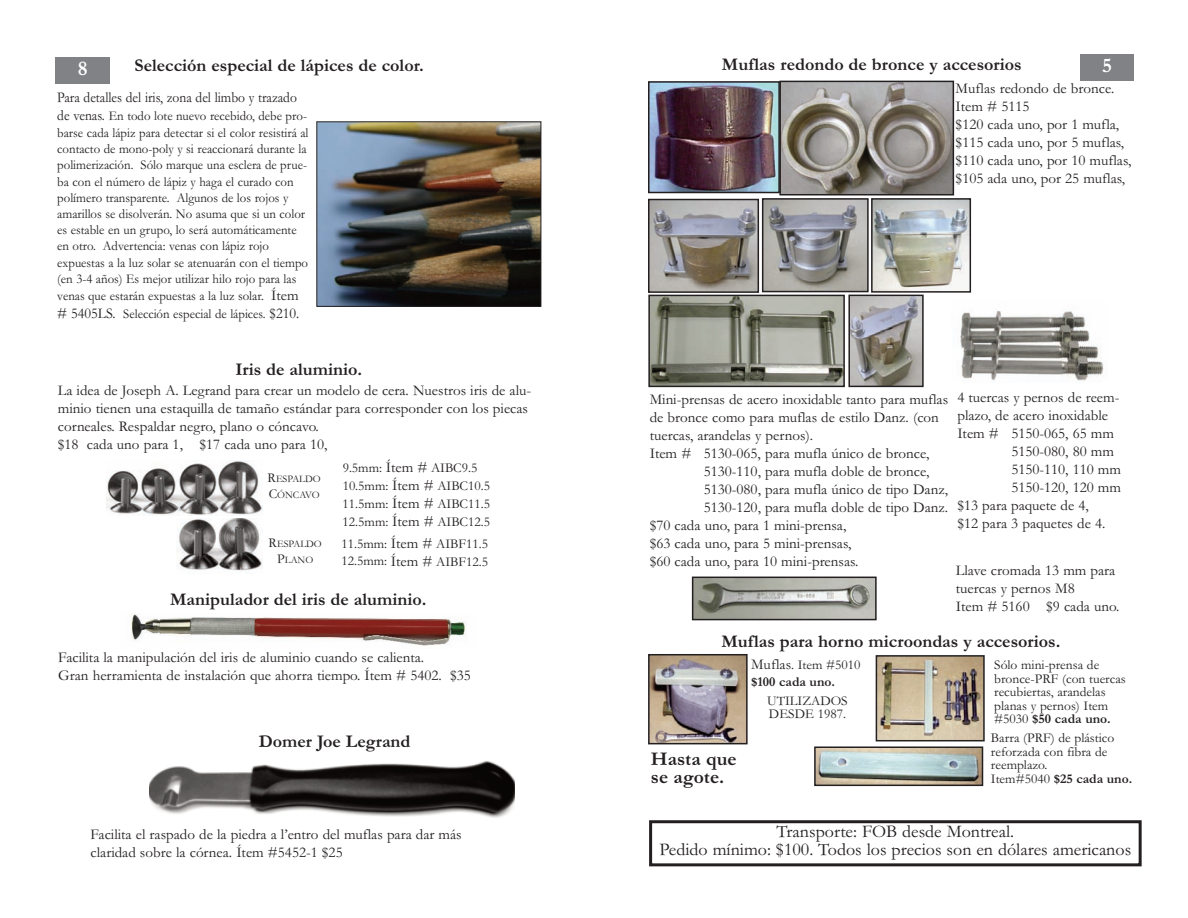
<style>
.page{position:relative;width:1188px;height:918px;background:#fff}
.page>*{position:absolute;margin:0;border:0;box-sizing:border-box;transform-origin:0 0}
.t1{font:700 21px "Garamond";color:#fff}
.t2{font:700 19.5px/18px "Garamond";color:#231f20}
.t3{font:700 18px "Garamond";color:#231f20}
.t4{font:18px/18px "Garamond";color:#231f20;text-align:center}
.t5{font:15px/18px "Garamond";color:#231f20}
.t6{font:15px "Garamond";color:#231f20;scale:.9 1}
.t7{font:13.5px/16.5px "Garamond";color:#231f20;scale:.95 1}
.t8{font:13.5px/13.5px "Garamond";color:#231f20}
.t9{font:700 13.5px/17px "Garamond";color:#231f20}
.t10{font:10.2px/16.2px "Garamond";color:#231f20}
.s1{font-size:15px}
.s2{font-size:13.5px}
.s3{font-weight:400;font-size:15px}
.s4{font-weight:400}
.s5{font-weight:700}
</style>
<div class="page">
<div style="left:56px;top:57px;width:54px;height:27px;background:#808285"></div>
<div style="left:1080px;top:54px;width:54px;height:27px;background:#808285"></div>
<div style="left:649px;top:820px;width:493px;height:46px;border:3px solid #231f20"></div>
<img style="left:765px;top:201px;width:101px;height:88px">
<div style="left:762px;top:198px;width:107px;height:94px;border:2px solid #231f20"></div>
<img style="left:651px;top:298px;width:191px;height:86px">
<div style="left:648px;top:295px;width:197px;height:92px;border:2px solid #231f20"></div>
<img style="left:651px;top:202px;width:105px;height:88px">
<div style="left:648px;top:199px;width:111px;height:94px;border:2px solid #231f20"></div>
<img style="left:851px;top:298px;width:70px;height:86px">
<div style="left:848px;top:295px;width:76px;height:92px;border:2px solid #231f20"></div>
<img style="left:874px;top:201px;width:94px;height:89px">
<div style="left:871px;top:198px;width:100px;height:95px;border:2px solid #231f20"></div>
<img style="left:782px;top:84px;width:169px;height:108px">
<div style="left:779px;top:81px;width:175px;height:114px;border:2px solid #231f20"></div>
<img style="left:651px;top:84px;width:126px;height:106px">
<div style="left:648px;top:81px;width:132px;height:112px;border:2px solid #231f20"></div>
<img style="left:695px;top:580px;width:179px;height:37px">
<div style="left:692px;top:577px;width:185px;height:43px;border:2px solid #231f20"></div>
<img style="left:960px;top:311px;width:144px;height:70px">
<img style="left:817px;top:749px;width:163px;height:34px">
<div style="left:814px;top:746px;width:169px;height:40px;border:2px solid #231f20"></div>
<img style="left:879px;top:658px;width:103px;height:80px">
<div style="left:876px;top:655px;width:109px;height:86px;border:2px solid #231f20"></div>
<img style="left:651px;top:657px;width:94px;height:84px">
<div style="left:648px;top:654px;width:100px;height:90px;border:2px solid #231f20"></div>
<img style="left:178px;top:519px;width:85px;height:52px">
<img style="left:106px;top:461px;width:156px;height:54px">
<img style="left:318px;top:123px;width:221px;height:182px">
<div style="left:316px;top:121px;width:225px;height:186px;border:1px solid #231f20"></div>
<img style="left:131px;top:613px;width:336px;height:33px">
<img style="left:150px;top:761px;width:364px;height:57px">
<p class="t3" style="left:722px;top:54px;width:301px">Muflas redondo de bronce y accesorios</p>
<h1 class="t1" style="left:78px;top:55px;width:11px">8</h1>
<h1 class="t1" style="left:1102px;top:53px;width:11px">5</h1>
<p class="t5" style="left:956px;top:78px;width:177px">Muflas redondo de bronce.<br>Item # 5115<br>$120 cada uno, por 1 mufla, $115 cada uno, por 5 muflas, $110 cada uno, por 10 muflas, $105 ada uno, por 25 muflas,</p>
<p class="t3" style="left:135px;top:54px;width:291px">Selección especial de lápices de color.</p>
<p class="t6" style="left:57px;top:88px;width:268px">Para detalles del iris, zona del limbo y trazado</p>
<p class="t7" style="left:57px;top:107px;width:266px"><span class="s1">de venas.</span> En todo lote nuevo recebido, debe pro&shy;barse cada lápiz para detectar si el color resistirá al contacto de mono-poly y si reaccionará durante la polimerización. Sólo marque una esclera de prue&shy;ba con el número de lápiz y haga el curado con polímero transparente. Algunos de los rojos y amarillos se disolverán. No asuma que si un color es estable en un grupo, lo será automáticamente en otro. Advertencia: venas con lápiz rojo expuestas a la luz solar se atenuarán con el tiempo (en 3-4 años) Es mejor utilizar hilo rojo para las venas que estarán expuestas a la luz solar. <span class="s1">Ítem # 5405LS.</span> Selección especial de lápices. <span class="s1">$210.</span></p>
<p class="t3" style="left:235px;top:358px;width:128px">Iris de aluminio.</p>
<p class="t5" style="left:58px;top:381px;width:475px">La idea de Joseph A. Legrand para crear un modelo de cera. Nuestros iris de alu&shy;minio tienen una estaquilla de tamaño estándar para corresponder con los piecas corneales. Respaldar negro, plano o cóncavo.<br>$18 cada uno para 1, $17 cada uno para 10,</p>
<p class="t10" style="left:268px;top:470px;width:55px"><span class="s2">R</span>ESPALDO<br><span class="s2">C</span>óNCAVO</p>
<p class="t10" style="left:269px;top:535px;width:55px;text-align:center"><span class="s2">R</span>ESPALDO<br><span class="s2">P</span>LANO</p>
<p class="t8" style="left:343px;top:458px;width:149px;line-height:18px">9.5mm: <span class="s1">Ítem #</span> AIBC9.5<br>10.5mm: <span class="s1">Ítem #</span> AIBC10.5<br>11.5mm: <span class="s1">Ítem #</span> AIBC11.5<br>12.5mm: <span class="s1">Ítem #</span> AIBC12.5</p>
<p class="t8" style="left:342px;top:534px;width:148px;line-height:18px">11.5mm: <span class="s1">Ítem #</span> AIBF11.5<br>12.5mm: <span class="s1">Ítem #</span> AIBF12.5</p>
<p class="t3" style="left:170px;top:589px;width:258px">Manipulador del iris de aluminio.</p>
<p class="t5" style="left:58px;top:647px;width:414px">Facilita la manipulación del iris de aluminio cuando se calienta.<br>Gran herramienta de instalación que ahorra tiempo. Ítem # 5402. $35</p>
<p class="t3" style="left:259px;top:730px;width:153px">Domer Joe Legrand</p>
<p class="t5" style="left:91px;top:825px;width:373px">Facilita el raspado de la piedra a l’entro del muflas para dar más claridad sobre la córnea. Ítem #5452-1 $25</p>
<p class="t5" style="left:650px;top:390px;width:300px">Mini-prensas de acero inoxidable tanto para muflas de bronce como para muflas de estilo Danz. (con tuercas, arandelas y pernos).<br>Item # 5130-065, para mufla único de bronce,</p>
<p class="t5" style="left:704px;top:462px;width:227px">5130-110, para mufla doble de bronce,</p>
<p class="t5" style="left:704px;top:480px;width:246px">5130-080, para mufla único de tipo Danz,</p>
<p class="t5" style="left:704px;top:498px;width:246px">5130-120, para mufla doble de tipo Danz.</p>
<p class="t5" style="left:650px;top:516px;width:198px">$70 cada uno, para 1 mini-prensa,</p>
<p class="t5" style="left:650px;top:534px;width:203px">$63 cada uno, para 5 mini-prensas,</p>
<p class="t5" style="left:650px;top:552px;width:210px">$60 cada uno, para 10 mini-prensas.</p>
<p class="t5" style="left:957px;top:387px;width:164px">4 tuercas y pernos de reem-</p>
<p class="t5" style="left:957px;top:405px;width:152px">plazo, de acero inoxidable</p>
<p class="t5" style="left:957px;top:423px;width:158px">Item # 5150-065, 65 mm</p>
<p class="t5" style="left:1011px;top:441px;width:104px">5150-080, 80 mm</p>
<p class="t5" style="left:1011px;top:459px;width:111px">5150-110, 110 mm</p>
<p class="t5" style="left:1011px;top:477px;width:111px">5150-120, 120 mm</p>
<p class="t5" style="left:957px;top:495px;width:133px">$13 para paquete de 4,</p>
<p class="t5" style="left:957px;top:513px;width:150px">$12 para 3 paquetes de 4.</p>
<p class="t5" style="left:956px;top:561px;width:165px">Llave cromada 13 mm para tuercas y pernos M8<br>Item # 5160 $9 cada uno.</p>
<p class="t3" style="left:721px;top:631px;width:340px">Muflas para horno microondas y accesorios.</p>
<h2 class="t2" style="left:651px;top:750px;width:87px">Hasta que se agote.</h2>
<p class="t9" style="left:751px;top:656px;width:111px"><span class="s3">Muflas</span><span class="s4">. Item #5010 </span>$100 cada uno.</p>
<p class="t8" style="left:767px;top:693px;width:82px">UTILIzADOS<br>DESDE 1987.</p>
<p class="t8" style="left:994px;top:658px;width:133px">Sólo mini-prensa de bronce-PRF (con tuercas recubiertas, arandelas planas y pernos) Item #5030 <span class="s5">$50 cada uno.</span></p>
<p class="t8" style="left:991px;top:731px;width:143px">Barra (PRF) de plástico reforzada con fibra de reemplazo.<br>Item#5040 <span class="s5">$25 cada uno.</span></p>
<p class="t4" style="left:659px;top:821px;width:473px">Transporte: FOB desde Montreal.<br>Pedido mínimo: $100. Todos los precios son en dólares americanos</p>
</div>
